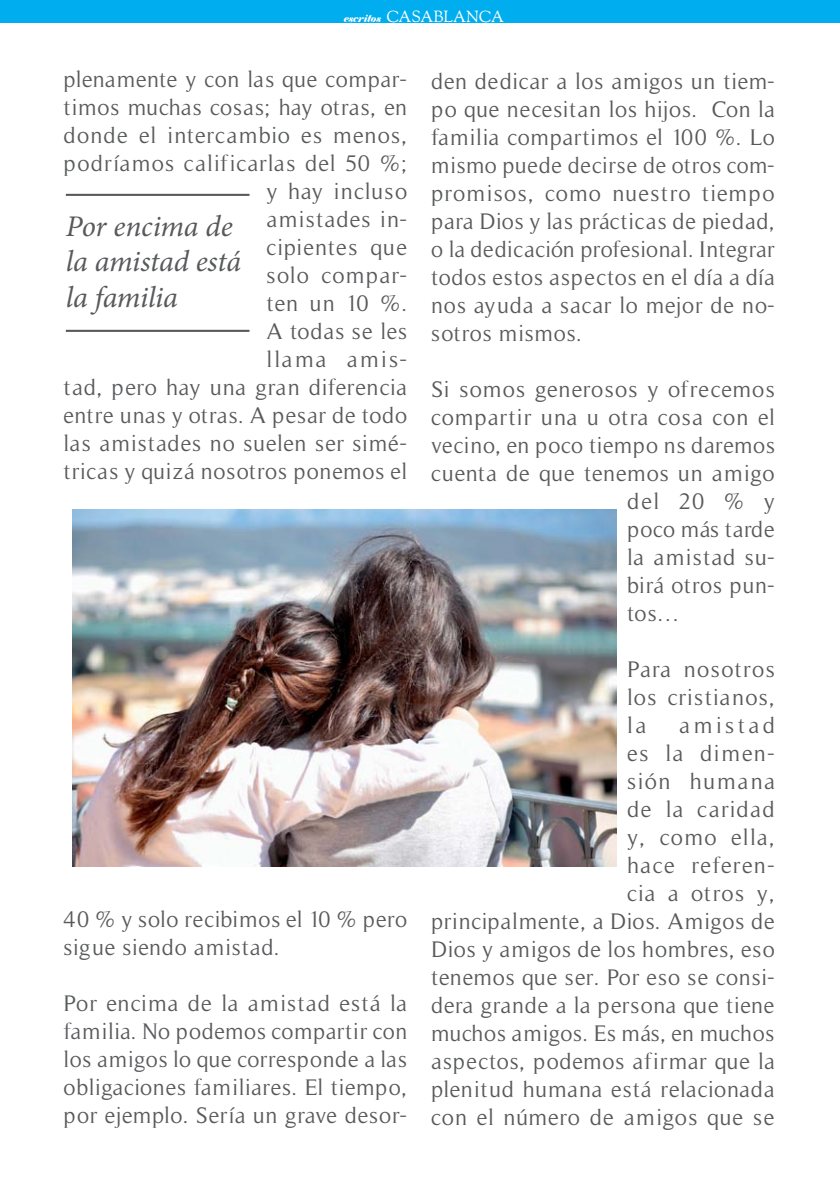
<style>
.page{position:relative;width:840px;height:1191px;background:#fff}
.page>*{position:absolute;margin:0;border:0;box-sizing:border-box;transform-origin:0 0}
.t1{font:italic 30px/35.8px "Minion Pro";letter-spacing:-.01em;color:#58595b}
.t2{font:23px/28px "Timeless";letter-spacing:.035em;color:#58595b;text-align:justify}
.t3{font:16px "OFL Goudy St M";color:#fff}
.s1{font-family:"Elephant";font-style:italic;font-size:10px}
</style>
<div class="page">
<img style="left:73px;top:509px;width:543px;height:357px">
<div style="left:0;top:0;width:839px;height:23px;background:#00aeef"></div>
<hr style="left:66px;top:194px;width:183px;height:2px;background:#58595b">
<hr style="left:66px;top:330px;width:183px;height:2px;background:#58595b">
<p class="t3" style="left:343px;top:8px;width:162px"><span class="s1">escritos</span> CASABLANCA</p>
<p class="t2" style="left:64px;top:65px;width:345px;text-align:right">plenamente y con las que compar&shy;timos muchas cosas; hay otras, en donde el intercambio es menos, podríamos calificarlas del 50 %; y hay incluso<br>amistades in-<br>cipientes que<br>solo compar-<br>ten un 10 %.<br>A todas se les<br>llama amis-<br>tad, pero hay una gran diferencia entre unas y otras. A pesar de todo las amistades no suelen ser simé&shy;tricas y quizá nosotros ponemos el</p>
<h1 class="t1" style="left:66px;top:211px;width:177px">Por encima de la amistad está la familia</h1>
<p class="t2" style="left:64px;top:905px;width:345px">40 % y solo recibimos el 10 % pero sigue siendo amistad.</p>
<p class="t2" style="left:64px;top:989px;width:345px">Por encima de la amistad está la familia. No podemos compartir con los amigos lo que corresponde a las obligaciones familiares. El tiempo, por ejemplo. Sería un grave desor-</p>
<p class="t2" style="left:431px;top:66px;width:345px">den dedicar a los amigos un tiem&shy;po que necesitan los hijos. Con la familia compartimos el 100 %. Lo mismo puede decirse de otros com&shy;promisos, como nuestro tiempo para Dios y las prácticas de piedad, o la dedicación profesional. Integrar todos estos aspectos en el día a día nos ayuda a sacar lo mejor de no&shy;sotros mismos.</p>
<p class="t2" style="left:431px;top:374px;width:345px">Si somos generosos y ofrecemos</p>
<p class="t2" style="left:431px;top:402px;width:345px">compartir una u otra cosa con el</p>
<p class="t2" style="left:431px;top:430px;width:345px">vecino, en poco tiempo ns daremos</p>
<p class="t2" style="left:431px;top:458px;width:345px">cuenta de que tenemos un amigo</p>
<p class="t2" style="left:626px;top:486px;width:149px">del 20 % y</p>
<p class="t2" style="left:626px;top:514px;width:149px">poco más tarde</p>
<p class="t2" style="left:626px;top:542px;width:149px">la amistad su-</p>
<p class="t2" style="left:626px;top:570px;width:149px">birá otros pun-</p>
<p class="t2" style="left:626px;top:598px;width:54px">tos…</p>
<p class="t2" style="left:626px;top:654px;width:149px">Para nosotros los cristianos, la</p>
<p class="t2" style="left:431px;top:710px;width:345px;text-align:right">amistad<br>es la dimen-<br>sión humana<br>de la caridad<br>y, como ella,<br>hace referen-<br>cia a otros y,<br>principalmente, a Dios. Amigos de<br>Dios y amigos de los hombres, eso tenemos que ser. Por eso se consi&shy;dera grande a la persona que tiene muchos amigos. Es más, en muchos aspectos, podemos afirmar que la plenitud humana está relacionada con el número de amigos que se</p>
</div>
